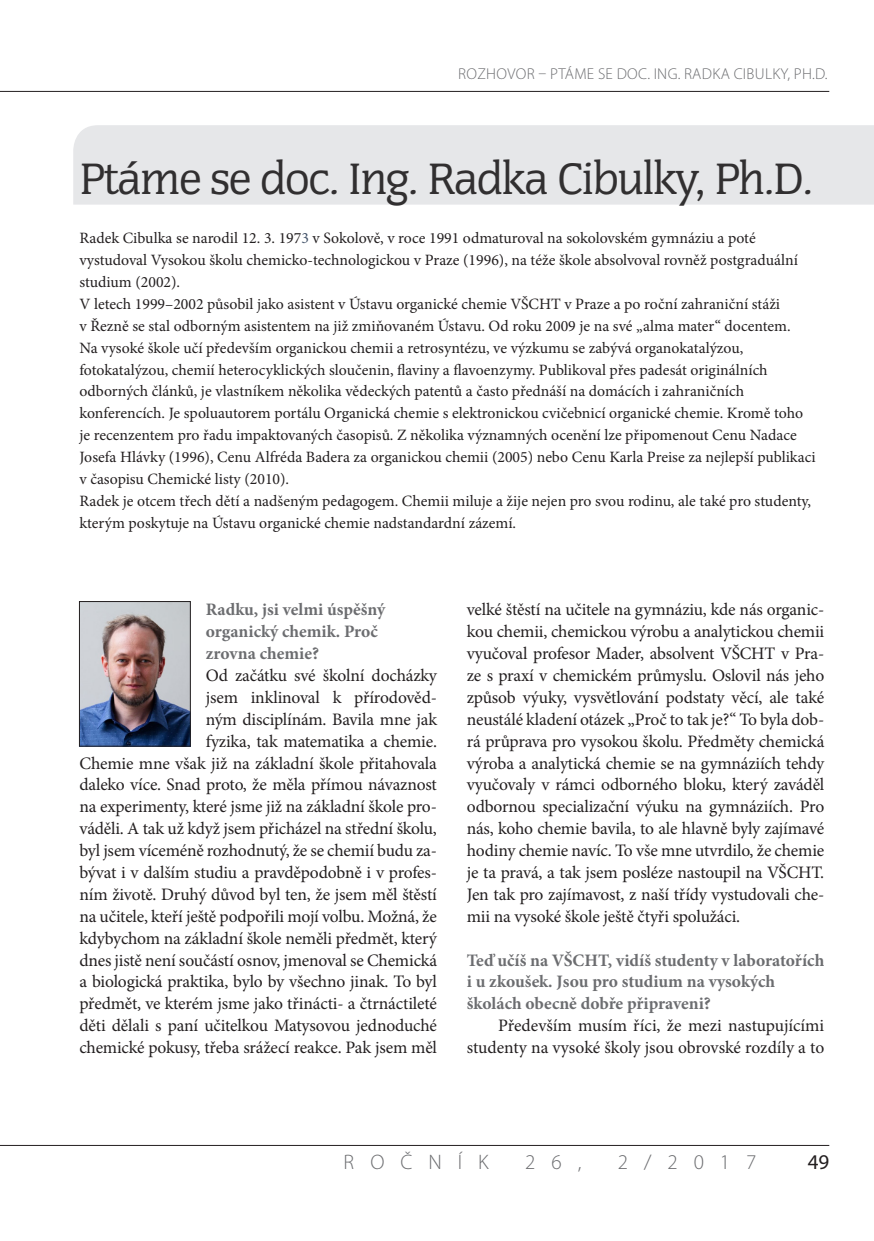
<style>
.page{position:relative;width:874px;height:1241px;background:#fff}
.page>*{position:absolute;margin:0;border:0;box-sizing:border-box;transform-origin:0 0}
.titule_menší_význam{font:45.5px "Congress TOT";letter-spacing:-.03em;color:#312f30}
.t1{font:300 21px "Myriad Pro";letter-spacing:.76em;color:#6c6d70}
.t2{font:21px "Myriad Pro";color:#231f20}
.tekoucí{font:17.5px/21.9px "Minion Pro";letter-spacing:-.01em;color:#231f20;text-align:right}
.interwieu{font:700 17.5px/21.9px "Minion Pro";color:#6c6d70}
.anotace__text{font:15.75px/21.9px "Minion Pro";color:#231f20}
.záhlaví_pravá{font:300 15.75px "Myriad Pro";letter-spacing:.02em;color:#6c6d70}
.s1{color:#44546a}
</style>
<div class="page">
<hr style="left:0;top:1144px;width:828px;height:1px;background:#231f20">
<hr style="left:0;top:91px;width:828px;height:1px;background:#231f20">
<div style="left:73px;top:125px;width:800px;height:79px;background:#e6e7e9"></div>
<img style="left:81px;top:603px;width:108px;height:141px">
<div style="left:79px;top:601px;width:112px;height:145px;border:1px solid #231f20"></div>
<p class="záhlaví_pravá" style="left:458px;top:65px;width:371px">ROZHOVOR – PTÁME SE DOC. ING. RADKA CIBULKY, PH.D.</p>
<p class="titule_menší_význam" style="left:79px;top:152px;width:735px">Ptáme se doc. Ing. Radka Cibulky, Ph.D.</p>
<p class="anotace__text" style="left:79px;top:227px;width:737px">Radek Cibulka se narodil 12. 3. 197<span class="s1">3</span> v Sokolově, v roce 1991 odmaturoval na sokolovském gymnáziu a poté vystudoval Vysokou školu chemicko-technologickou v Praze (1996), na téže škole absolvoval rovněž postgraduální studium (2002).<br>V letech 1999–2002 působil jako asistent v Ústavu organické chemie VŠCHT v Praze a po roční zahraniční stáži<br>v Řezně se stal odborným asistentem na již zmiňovaném Ústavu. Od roku 2009 je na své „alma mater“ docentem.<br>Na vysoké škole učí především organickou chemii a retrosyntézu, ve výzkumu se zabývá organokatalýzou, fotokatalýzou, chemií heterocyklických sloučenin, flaviny a flavoenzymy. Publikoval přes padesát originálních odborných článků, je vlastníkem několika vědeckých patentů a často přednáší na domácích i zahraničních konferencích. Je spoluautorem portálu Organická chemie s elektronickou cvičebnicí organické chemie. Kromě toho je recenzentem pro řadu impaktovaných časopisů. Z několika významných ocenění lze připomenout Cenu Nadace Josefa Hlávky (1996), Cenu Alfréda Badera za organickou chemii (2005) nebo Cenu Karla Preise za nejlepší publikaci v časopisu Chemické listy (2010).<br>Radek je otcem třech dětí a nadšeným pedagogem. Chemii miluje a žije nejen pro svou rodinu, ale také pro studenty, kterým poskytuje na Ústavu organické chemie nadstandardní zázemí.</p>
<p class="interwieu" style="left:205px;top:598px;width:181px">Radku, jsi velmi úspěšný organický chemik. Proč zrovna chemie?</p>
<p class="tekoucí" style="left:79px;top:664px;width:359px">Od začátku své školní docházky<br>jsem inklinoval k přírodověd-<br>ným disciplínám. Bavila mne jak<br>fyzika, tak matematika a chemie.<br>Chemie mne však již na základní škole přitahovala daleko více. Snad proto, že měla přímou návaznost na experimenty, které jsme již na základní škole pro&shy;váděli. A tak už když jsem přicházel na střední školu, byl jsem víceméně rozhodnutý, že se chemií budu za&shy;bývat i v dalším studiu a pravděpodobně i v profes&shy;ním životě. Druhý důvod byl ten, že jsem měl štěstí na učitele, kteří ještě podpořili mojí volbu. Možná, že kdybychom na základní škole neměli předmět, který dnes jistě není součástí osnov, jmenoval se Chemická a biologická praktika, bylo by všechno jinak. To byl předmět, ve kterém jsme jako třinácti- a čtrnáctileté děti dělali s paní učitelkou Matysovou jednoduché chemické pokusy, třeba srážecí reakce. Pak jsem měl</p>
<p class="tekoucí" style="left:466px;top:598px;width:359px;text-align:justify">velké štěstí na učitele na gymnáziu, kde nás organic&shy;kou chemii, chemickou výrobu a analytickou chemii vyučoval profesor Mader, absolvent VŠCHT v Pra&shy;ze s praxí v chemickém průmyslu. Oslovil nás jeho způsob výuky, vysvětlování podstaty věcí, ale také neustálé kladení otázek „Proč to tak je?“ To byla dob&shy;rá průprava pro vysokou školu. Předměty chemická výroba a analytická chemie se na gymnáziích tehdy vyučovaly v rámci odborného bloku, který zaváděl odbornou specializační výuku na gymnáziích. Pro nás, koho chemie bavila, to ale hlavně byly zajímavé hodiny chemie navíc. To vše mne utvrdilo, že chemie je ta pravá, a tak jsem posléze nastoupil na VŠCHT.<br>Jen tak pro zajímavost, z naší třídy vystudovali che&shy;mii na vysoké škole ještě čtyři spolužáci.</p>
<p class="interwieu" style="left:466px;top:948px;width:359px">Teď učíš na VŠCHT, vidíš studenty v laboratořích i u zkoušek. Jsou pro studium na vysokých školách obecně dobře připraveni?</p>
<p class="tekoucí" style="left:466px;top:1014px;width:359px">Především musím říci, že mezi nastupujícími studenty na vysoké školy jsou obrovské rozdíly a to</p>
<p class="t1" style="left:343px;top:1149px;width:146px">ROČNÍK</p>
<p class="t1" style="left:525px;top:1149px;width:58px">26,</p>
<p class="t1" style="left:617px;top:1149px;width:140px">2/2017</p>
<p class="t2" style="left:807px;top:1148px;width:23px">49</p>
</div>
